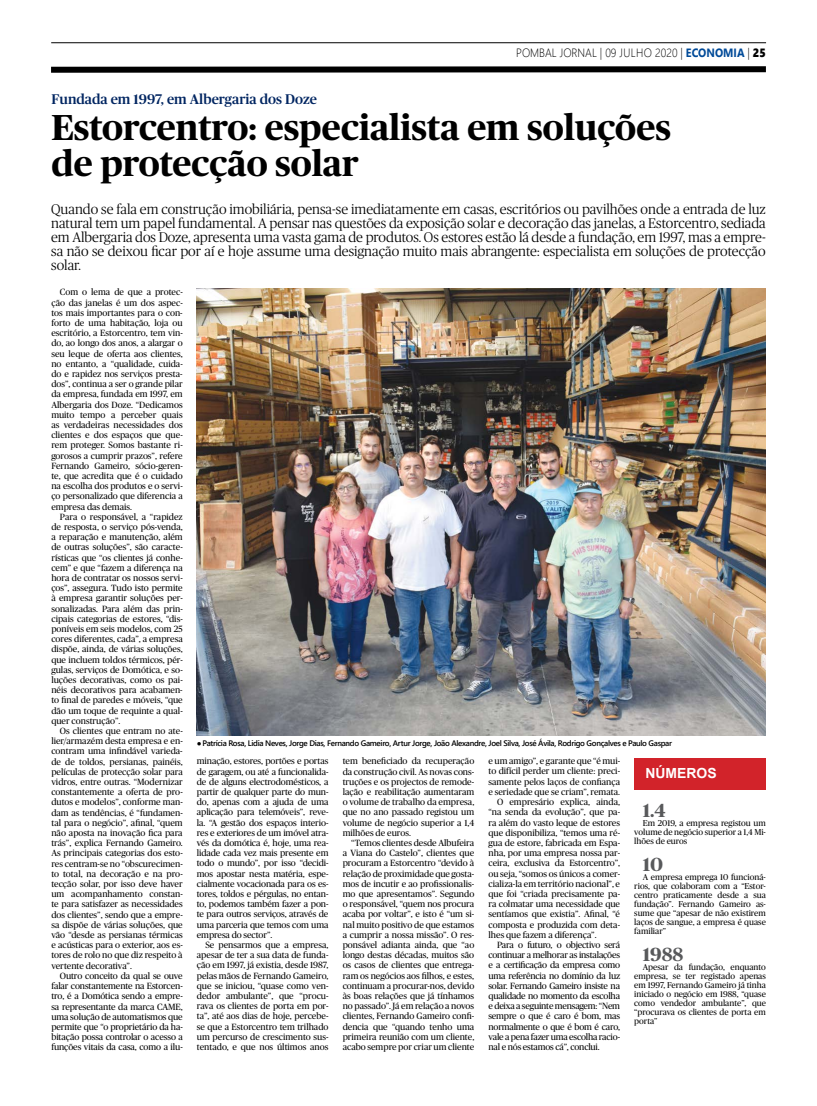
<style>
.page{position:relative;width:817px;height:1106px;background:#fff}
.page>*{position:absolute;margin:0;border:0;box-sizing:border-box;transform-origin:0 0}
.t1{font:700 36px/36px "Publico";color:#000}
.t2{font:700 19px "Publico";color:#58595b}
.t3{font:300 14px/14px "Publico";color:#000;text-align:justify}
.t4{font:500 14px "Publico";color:#002561}
.t5{font:700 13.9px "Arial";color:#fff}
.t6{font:300 12px "Segoe UI";color:#000;scale:.9 1}
.t7{font:9px/10.2px "Publico";color:#000;text-align:justify}
.t8{font:9px "Publico";letter-spacing:-.02em;color:#000}
.t9{font:8.5px/9px "Publico";color:#000;text-align:justify}
.t10{font:600 8px "Segoe UI";letter-spacing:-.04em;color:#000}
.s1{font-weight:700;color:#004a98}
.s2{font-family:"Segoe UI Black";font-weight:400}
</style>
<div class="page">
<hr style="left:51px;top:42px;width:714px;height:1px;background:#000">
<svg style="left:51px;top:66px;width:715px;height:7px;background:#242424"></svg>
<img style="left:197px;top:289px;width:568px;height:447px">
<div style="left:634px;top:758px;width:131px;height:31px;background:#d2232a"></div>
<h3 class="t6" style="left:516px;top:43px;width:279px">POMBAL JORNAL | 09 JUL HO 2020 | <span class="s1">ECONOMIA</span> | <span class="s2">25</span></h3>
<h3 class="t4" style="left:52px;top:91px;width:267px">Fundada em 1997, em Albergaria dos Doze</h3>
<h1 class="t1" style="left:52px;top:109px;width:621px">Estorcentro: especialista em soluções de protecção solar</h1>
<p class="t3" style="left:51px;top:202px;width:716px">Quando se fala em construção imobiliária, pensa-se imediatamente em casas, escritórios ou pavilhões onde a entrada de luz natural tem um papel fundamental. A pensar nas questões da exposição solar e decoração das janelas, a Estorcentro, sediada em Albergaria dos Doze, apresenta uma vasta gama de produtos. Os estores estão lá desde a fundação, em 1997, mas a empre&shy;sa não se deixou ficar por aí e hoje assume uma designação muito mais abrangente: especialista em soluções de protecção solar.</p>
<p class="t7" style="left:51px;top:287px;width:133px;text-indent:9px">Com o lema de que a protec&shy;ção das janelas é um dos aspec&shy;tos mais importantes para o con&shy;forto de uma habitação, loja ou escritório, a Estorcentro, tem vin&shy;do, ao longo dos anos, a alargar o seu leque de oferta aos clientes, no entanto, a “qualidade, cuida&shy;do e rapidez nos serviços presta&shy;dos”, continua a ser o grande pilar da empresa, fundada em 1997, em Albergaria dos Doze. “Dedicamos muito tempo a perceber quais as verdadeiras necessidades dos clientes e dos espaços que que&shy;rem proteger. Somos bastante ri&shy;gorosos a cumprir prazos”, refere Fernando Gameiro, sócio-geren&shy;te, que acredita que é o cuidado na escolha dos produtos e o servi&shy;ço personalizado que diferencia a empresa das demais.</p>
<p class="t7" style="left:51px;top:511px;width:133px;text-indent:9px">Para o responsável, a “rapidez de resposta, o serviço pós-venda, a reparação e manutenção, além de outras soluções”, são caracte&shy;rísticas que “os clientes já conhe&shy;cem” e que “fazem a diferença na hora de contratar os nossos servi&shy;ços”, assegura. Tudo isto permite à empresa garantir soluções per&shy;sonalizadas. Para além das prin&shy;cipais categorias de estores, “dis&shy;poníveis em seis modelos, com 25 cores diferentes, cada”, a empresa dispõe, ainda, de várias soluções, que incluem toldos térmicos, pér&shy;gulas, serviços de Domótica, e so&shy;luções decorativas, como os pai&shy;néis decorativos para acabamen&shy;to final de paredes e móveis, “que dão um toque de requinte a qual&shy;quer construção”.</p>
<p class="t7" style="left:51px;top:726px;width:133px;text-indent:9px">Os clientes que entram no ate&shy;lier/armazém desta empresa e en&shy;contram uma infindável varieda&shy;de de toldos, persianas, painéis, películas de protecção solar para vidros, entre outras. “Modernizar constantemente a oferta de pro&shy;dutos e modelos”, conforme man&shy;dam as tendências, é “fundamen&shy;tal para o negócio”, afinal, “quem não aposta na inovação fica para trás”, explica Fernando Gameiro.<br>As principais categorias dos esto&shy;res centram-se no “obscurecimen&shy;to total, na decoração e na pro&shy;tecção solar, por isso deve haver um acompanhamento constan&shy;te para satisfazer as necessidades dos clientes”, sendo que a empre&shy;sa dispõe de várias soluções, que vão “desde as persianas térmicas e acústicas para o exterior, aos es&shy;tores de rolo no que diz respeito à vertente decorativa”.</p>
<p class="t7" style="left:51px;top:970px;width:133px;text-indent:9px">Outro conceito da qual se ouve falar constantemente na Estorcen&shy;tro, é a Domótica sendo a empre&shy;sa representante da marca CAME, uma solução de automatismos que permite que “o proprietário da ha&shy;bitação possa controlar o acesso a funções vitais da casa, como a ilu-</p>
<p class="t10" style="left:197px;top:736px;width:476px">●Patrícia Rosa, Lidia Neves, Jorge Dias, Fernando Gameiro, Artur Jorge, João Alexandre, Joel Silva, José Ávila, Rodrigo Gonçalves e Paulo Gaspar</p>
<p class="t7" style="left:197px;top:756px;width:133px">minação, estores, portões e portas de garagem, ou até a funcionalida&shy;de de alguns electrodomésticos, a partir de qualquer parte do mun&shy;do, apenas com a ajuda de uma aplicação para telemóveis”, reve&shy;la. “A gestão dos espaços interio&shy;res e exteriores de um imóvel atra&shy;vés da domótica é, hoje, uma rea&shy;lidade cada vez mais presente em todo o mundo”, por isso “decidi&shy;mos apostar nesta matéria, espe&shy;cialmente vocacionada para os es&shy;tores, toldos e pérgulas, no entan&shy;to, podemos também fazer a pon&shy;te para outros serviços, através de uma parceria que temos com uma empresa do sector”.</p>
<p class="t7" style="left:197px;top:939px;width:133px;text-indent:9px">Se pensarmos que a empresa, apesar de ter a sua data de funda&shy;ção em 1997, já existia, desde 1987, pelas mãos de Fernando Gameiro, que se iniciou, “quase como ven&shy;dedor ambulante”, que “procu&shy;rava os clientes de porta em por&shy;ta”, até aos dias de hoje, percebe&shy;se que a Estorcentro tem trilhado um percurso de crescimento sus&shy;tentado, e que nos últimos anos</p>
<p class="t7" style="left:342px;top:756px;width:133px">tem beneficiado da recuperação da construção civil. As novas cons&shy;truções e os projectos de remode&shy;lação e reabilitação aumentaram o volume de trabalho da empresa, que no ano passado registou um volume de negócio superior a 1,4 milhões de euros.</p>
<p class="t7" style="left:342px;top:837px;width:133px;text-indent:9px">“Temos clientes desde Albufeira a Viana do Castelo”, clientes que procuram a Estorcentro “devido à relação de proximidade que gosta&shy;mos de incutir e ao profissionalis&shy;mo que apresentamos”. Segundo o responsável, “quem nos procura acaba por voltar”, e isto é “um si&shy;nal muito positivo de que estamos a cumprir a nossa missão”. O res&shy;ponsável adianta ainda, que “ao longo destas décadas, muitos são os casos de clientes que entrega&shy;ram os negócios aos filhos, e estes, continuam a procurar-nos, devido às boas relações que já tínhamos no passado”. Já em relação a novos clientes, Fernando Gameiro confi&shy;dencia que “quando tenho uma primeira reunião com um cliente, acabo sempre por criar um cliente</p>
<p class="t7" style="left:488px;top:756px;width:133px">e um amigo”, e garante que “é mui-</p>
<p class="t7" style="left:488px;top:766px;width:133px">to difícil perder um cliente: preci-</p>
<p class="t7" style="left:488px;top:776px;width:133px">samente pelos laços de confiança</p>
<p class="t7" style="left:488px;top:786px;width:133px">e seriedade que se criam”, remata.</p>
<p class="t7" style="left:497px;top:797px;width:125px">O empresário explica, ainda,</p>
<p class="t7" style="left:488px;top:807px;width:133px">“na senda da evolução”, que pa-</p>
<p class="t7" style="left:488px;top:817px;width:133px">ra além do vasto leque de estores</p>
<p class="t7" style="left:488px;top:827px;width:133px">que disponibiliza, “temos uma ré-</p>
<p class="t7" style="left:488px;top:837px;width:133px">gua de estore, fabricada em Espa-</p>
<p class="t7" style="left:488px;top:847px;width:133px">nha, por uma empresa nossa par-</p>
<p class="t7" style="left:488px;top:858px;width:133px">ceira, exclusiva da Estorcentro”,</p>
<p class="t7" style="left:488px;top:868px;width:133px">ou seja, “somos os únicos a comer-</p>
<p class="t7" style="left:488px;top:878px;width:133px">cializa-la em território nacional”, e</p>
<p class="t7" style="left:488px;top:888px;width:133px">que foi “criada precisamente pa-</p>
<p class="t7" style="left:488px;top:898px;width:133px">ra colmatar uma necessidade que</p>
<p class="t7" style="left:488px;top:909px;width:133px">sentíamos que existia”. Afinal, “é</p>
<p class="t7" style="left:488px;top:919px;width:133px">composta e produzida com deta-</p>
<p class="t7" style="left:488px;top:929px;width:109px">lhes que fazem a diferença”.</p>
<p class="t8" style="left:497px;top:939px;width:125px">Para o futuro, o objectivo será</p>
<p class="t8" style="left:488px;top:950px;width:133px">continuar a melhorar as instalações</p>
<p class="t8" style="left:488px;top:960px;width:133px">e a certificação da empresa como</p>
<p class="t8" style="left:488px;top:970px;width:133px">uma referência no domínio da luz</p>
<p class="t8" style="left:488px;top:980px;width:133px">solar. Fernando Gameiro insiste na</p>
<p class="t8" style="left:488px;top:990px;width:133px">qualidade no momento da escolha</p>
<p class="t8" style="left:488px;top:1001px;width:133px">e deixa a seguinte mensagem: “Nem</p>
<p class="t8" style="left:488px;top:1011px;width:133px">sempre o que é caro é bom, mas</p>
<p class="t8" style="left:488px;top:1021px;width:133px">normalmente o que é bom é caro,</p>
<p class="t8" style="left:488px;top:1031px;width:133px">vale a pena fazer uma escolha racio-</p>
<p class="t8" style="left:488px;top:1041px;width:113px">nal e nós estamos cá”, conclui.</p>
<h3 class="t5" style="left:645px;top:763px;width:73px">NÚMEROS</h3>
<h2 class="t2" style="left:642px;top:800px;width:24px">1.4</h2>
<p class="t9" style="left:634px;top:818px;width:133px;text-indent:8px">Em 2019, a empresa registou um volume de negócio superior a 1,4 Mi&shy;lhões de euros</p>
<h2 class="t2" style="left:642px;top:854px;width:22px">10</h2>
<p class="t9" style="left:634px;top:872px;width:133px;text-indent:8px">A empresa emprega 10 funcioná&shy;rios, que colaboram com a “Estor&shy;centro praticamente desde a sua fundação”. Fernando Gameiro as&shy;sume que “apesar de não existirem laços de sangue, a empresa é quase familiar”</p>
<h2 class="t2" style="left:642px;top:944px;width:42px">1988</h2>
<p class="t9" style="left:634px;top:962px;width:133px;text-indent:8px">Apesar da fundação, enquanto empresa, se ter registado apenas em 1997, Fernando Gameiro já tinha iniciado o negócio em 1988, “quase como vendedor ambulante”, que “procurava os clientes de porta em porta”</p>
</div>
